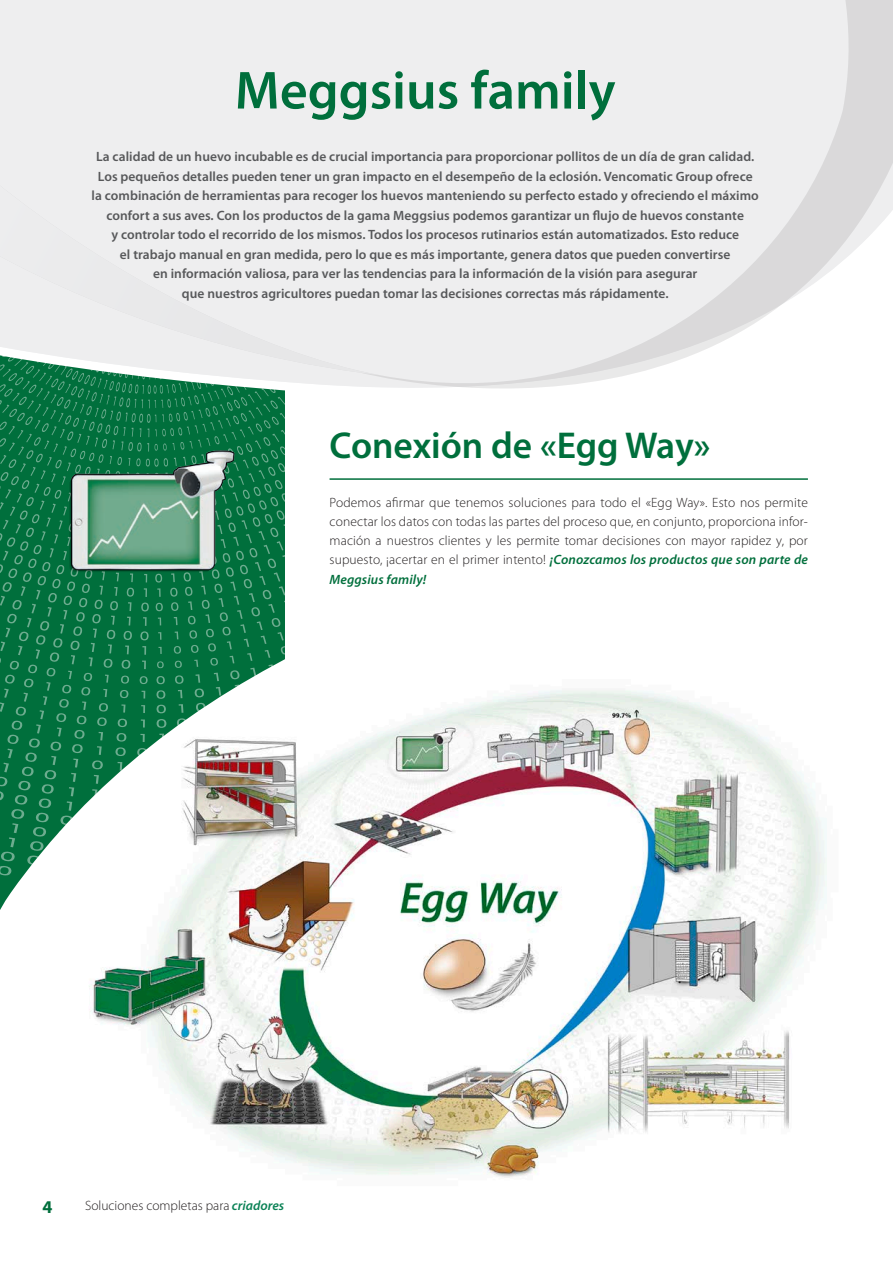
<style>
.page{position:relative;width:893px;height:1263px;background:#fff}
.page>*{position:absolute;margin:0;border:0;box-sizing:border-box;transform-origin:0 0}
.t1{font:600 54px "Myriad Pro";color:#006f3c}
.t2{font:600 37.5px "Myriad Pro";color:#006f3c}
.t3{font:700 18px "Myriad Pro";color:#006f3c}
.t4{font:600 13.5px/19.5px "Myriad Pro";letter-spacing:.005em;color:#57585a}
.t5{font:300 13.5px/19.2px "Myriad Pro";letter-spacing:.01em;color:#231f20;text-align:justify}
.s1{font-weight:600;font-style:italic;color:#006f3c}
.s2{font-weight:600;font-style:italic;color:#0b8256}
</style>
<div class="page">
<svg style="left:0;top:422px;width:285px;height:166px;background:#0c7545"></svg>
<svg style="left:0;top:399px;width:285px;height:23px;background:#0c7545"></svg>
<svg style="left:0;top:375px;width:361px;height:24px"></svg>
<div style="left:0;top:0;width:361px;height:375px;background:#eeeeef"></div>
<svg style="left:361px;top:0;width:532px;height:389px;background:#ededee"></svg>
<svg style="left:0;top:588px;width:285px;height:322px;background:#177c4e"></svg>
<img style="left:44px;top:679px;width:783px;height:499px">
<img style="left:59px;top:444px;width:183px;height:141px">
<hr style="left:330px;top:478px;width:478px;height:2px;background:#006f3c">
<p class="t1" style="left:235px;top:56px;width:382px">Meggsius family</p>
<p class="t4" style="left:96px;top:146px;width:660px">La calidad de un huevo incubable es de crucial importancia para proporcionar pollitos de un día de gran calidad.<br>Los pequeños detalles pueden tener un gran impacto en el desempeño de la eclosión. Vencomatic Group ofrece</p>
<p class="t4" style="left:92px;top:185px;width:669px;text-align:center">la combinación de herramientas para recoger los huevos manteniendo su perfecto estado y ofreciendo el máximo confort a sus aves. Con los productos de la gama Meggsius podemos garantizar un flujo de huevos constante</p>
<p class="t4" style="left:111px;top:224px;width:629px">y controlar todo el recorrido de los mismos. Todos los procesos rutinarios están automatizados. Esto reduce</p>
<p class="t4" style="left:120px;top:244px;width:612px">el trabajo manual en gran medida, pero lo que es más importante, genera datos que pueden convertirse</p>
<p class="t4" style="left:153px;top:263px;width:546px">en información valiosa, para ver las tendencias para la información de la visión para asegurar</p>
<p class="t4" style="left:182px;top:283px;width:488px">que nuestros agricultores puedan tomar las decisiones correctas más rápidamente.</p>
<p class="t2" style="left:330px;top:421px;width:382px">Conexión de «Egg Way»</p>
<p class="t5" style="left:330px;top:493px;width:480px">Podemos afirmar que tenemos soluciones para todo el «Egg Way». Esto nos permite conectar los datos con todas las partes del proceso que, en conjunto, proporciona infor&shy;mación a nuestros clientes y les permite tomar decisiones con mayor rapidez y, por supuesto, ¡acertar en el primer intento! <span class="s1">¡Conozcamos los productos que son parte de Meggsius family!</span></p>
<p class="t3" style="left:43px;top:1195px;width:11px">4</p>
<p class="t5" style="left:85px;top:1196px;width:201px">Soluciones completas para <span class="s2">criadores</span></p>
</div>
